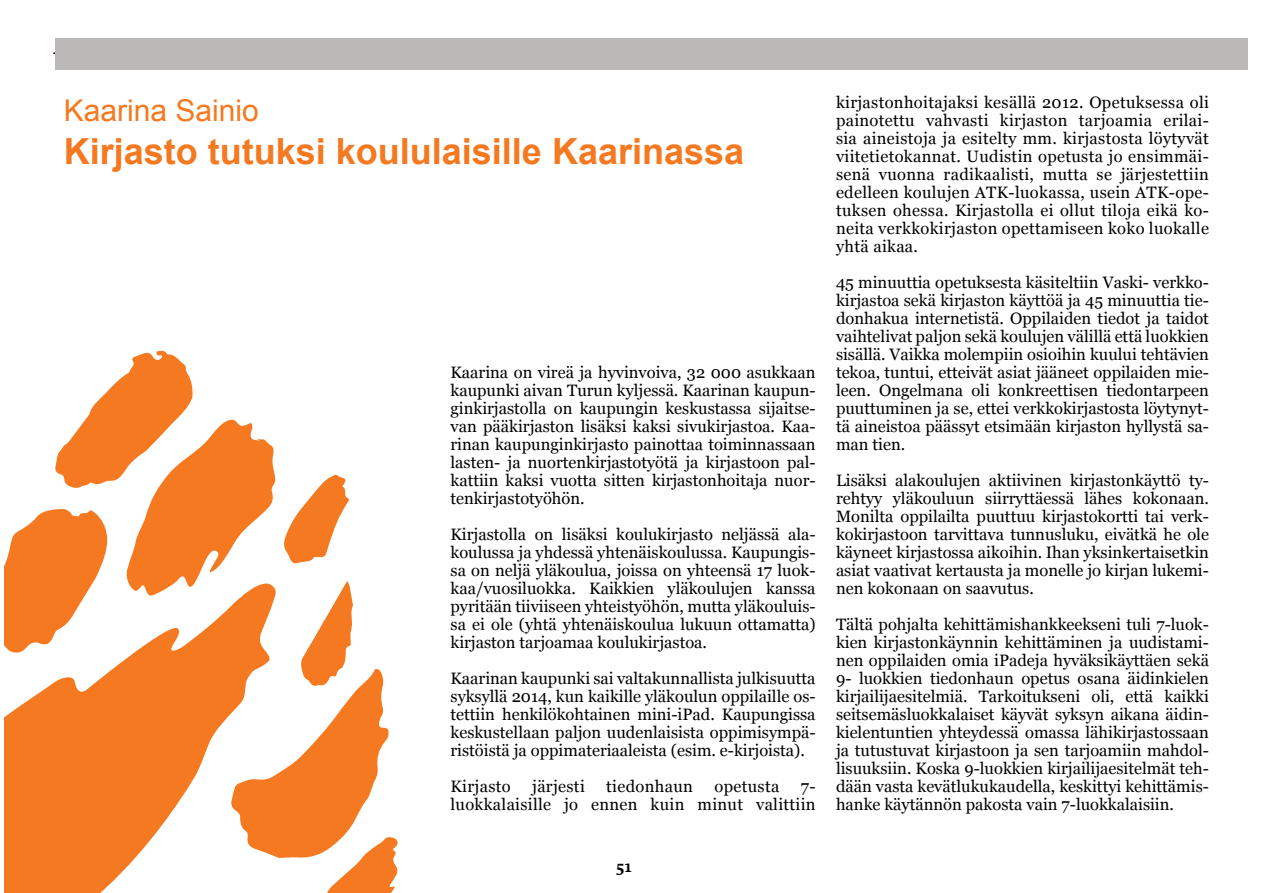
<style>
.page{position:relative;width:1263px;height:893px;background:#fff}
.page>*{position:absolute;margin:0;border:0;box-sizing:border-box;transform-origin:0 0}
.t1{font:700 36px "Arial";color:#f47920}
.t2{font:30px "Arial";color:#f47920}
.t3{font:16.5px/18px "Georgia";color:#000;text-align:justify}
.t4{font:16.5px/18px "Georgia";letter-spacing:.02em;color:#000;text-align:right}
.t5{font:500 15px "Fedra Serif B Std";color:#000}
</style>
<div class="page">
<hr style="left:53px;top:53px;width:1156px;height:1px;background:#000">
<div style="left:55px;top:38px;width:1193px;height:32px;background:#bbb8b8"></div>
<svg style="left:4px;top:350px;width:394px;height:543px"></svg>
<h2 class="t2" style="left:64px;top:91px;width:197px">Kaarina Sainio</h2>
<h1 class="t1" style="left:64px;top:128px;width:682px">Kirjasto tutuksi koululaisille Kaarinassa</h1>
<p class="t3" style="left:450px;top:364px;width:367px">Kaarina on vireä ja hyvinvoiva, 32 000 asukkaan kaupunki aivan Turun kyljessä. Kaarinan kaupun&shy;ginkirjastolla on kaupungin keskustassa sijaitse&shy;van pääkirjaston lisäksi kaksi sivukirjastoa. Kaa&shy;rinan kaupunginkirjasto painottaa toiminnassaan lasten- ja nuortenkirjastotyötä ja kirjastoon pal&shy;kattiin kaksi vuotta sitten kirjastonhoitaja nuor&shy;tenkirjastotyöhön.</p>
<p class="t3" style="left:450px;top:526px;width:367px">Kirjastolla on lisäksi koulukirjasto neljässä ala&shy;koulussa ja yhdessä yhtenäiskoulussa. Kaupungis&shy;sa on neljä yläkoulua, joissa on yhteensä 17 luok&shy;kaa/vuosiluokka. Kaikkien yläkoulujen kanssa pyritään tiiviiseen yhteistyöhön, mutta yläkouluis&shy;sa ei ole (yhtä yhtenäiskoulua lukuun ottamatta) kirjaston tarjoamaa koulukirjastoa.</p>
<p class="t3" style="left:450px;top:670px;width:367px">Kaarinan kaupunki sai valtakunnallista julkisuutta syksyllä 2014, kun kaikille yläkoulun oppilaille os&shy;tettiin henkilökohtainen mini-iPad. Kaupungissa keskustellaan paljon uudenlaisista oppimisympä&shy;ristöistä ja oppimateriaaleista (esim. e-kirjoista).</p>
<p class="t4" style="left:450px;top:778px;width:62px">Kirjasto</p>
<p class="t4" style="left:532px;top:778px;width:54px">järjesti</p>
<p class="t4" style="left:606px;top:778px;width:88px">tiedonhaun</p>
<p class="t4" style="left:714px;top:778px;width:66px">opetusta</p>
<p class="t4" style="left:450px;top:778px;width:367px">7-<br>luokkalaisille jo ennen kuin minut valittiin</p>
<p class="t3" style="left:836px;top:94px;width:374px">kirjastonhoitajaksi kesällä 2012. Opetuksessa oli painotettu vahvasti kirjaston tarjoamia erilai&shy;sia aineistoja ja esitelty mm. kirjastosta löytyvät viitetietokannat. Uudistin opetusta jo ensimmäi&shy;senä vuonna radikaalisti, mutta se järjestettiin edelleen koulujen ATK-luokassa, usein ATK-ope&shy;tuksen ohessa. Kirjastolla ei ollut tiloja eikä ko&shy;neita verkkokirjaston opettamiseen koko luokalle yhtä aikaa.</p>
<p class="t3" style="left:836px;top:274px;width:374px">45 minuuttia opetuksesta käsiteltiin Vaski- verkko&shy;kirjastoa sekä kirjaston käyttöä ja 45 minuuttia tie&shy;donhakua internetistä. Oppilaiden tiedot ja taidot vaihtelivat paljon sekä koulujen välillä että luokkien sisällä. Vaikka molempiin osioihin kuului tehtävien tekoa, tuntui, etteivät asiat jääneet oppilaiden mie&shy;leen. Ongelmana oli konkreettisen tiedontarpeen puuttuminen ja se, ettei verkkokirjastosta löytynyt&shy;tä aineistoa päässyt etsimään kirjaston hyllystä sa&shy;man tien.</p>
<p class="t3" style="left:836px;top:472px;width:374px">Lisäksi alakoulujen aktiivinen kirjastonkäyttö ty&shy;rehtyy yläkouluun siirryttäessä lähes kokonaan.<br>Monilta oppilailta puuttuu kirjastokortti tai verk&shy;kokirjastoon tarvittava tunnusluku, eivätkä he ole käyneet kirjastossa aikoihin. Ihan yksinkertaisetkin asiat vaativat kertausta ja monelle jo kirjan lukemi&shy;nen kokonaan on saavutus.</p>
<p class="t3" style="left:836px;top:616px;width:374px">Tältä pohjalta kehittämishankkeekseni tuli 7-luok&shy;kien kirjastonkäynnin kehittäminen ja uudistami&shy;nen oppilaiden omia iPadeja hyväksikäyttäen sekä 9- luokkien tiedonhaun opetus osana äidinkielen kirjailijaesitelmiä. Tarkoitukseni oli, että kaikki seitsemäsluokkalaiset käyvät syksyn aikana äidin&shy;kielentuntien yhteydessä omassa lähikirjastossaan ja tutustuvat kirjastoon ja sen tarjoamiin mahdol&shy;lisuuksiin. Koska 9-luokkien kirjailijaesitelmät teh&shy;dään vasta kevätlukukaudella, keskittyi kehittämis&shy;hanke käytännön pakosta vain 7-luokkalaisiin.</p>
<p class="t5" style="left:617px;top:856px;width:17px">51</p>
</div>
